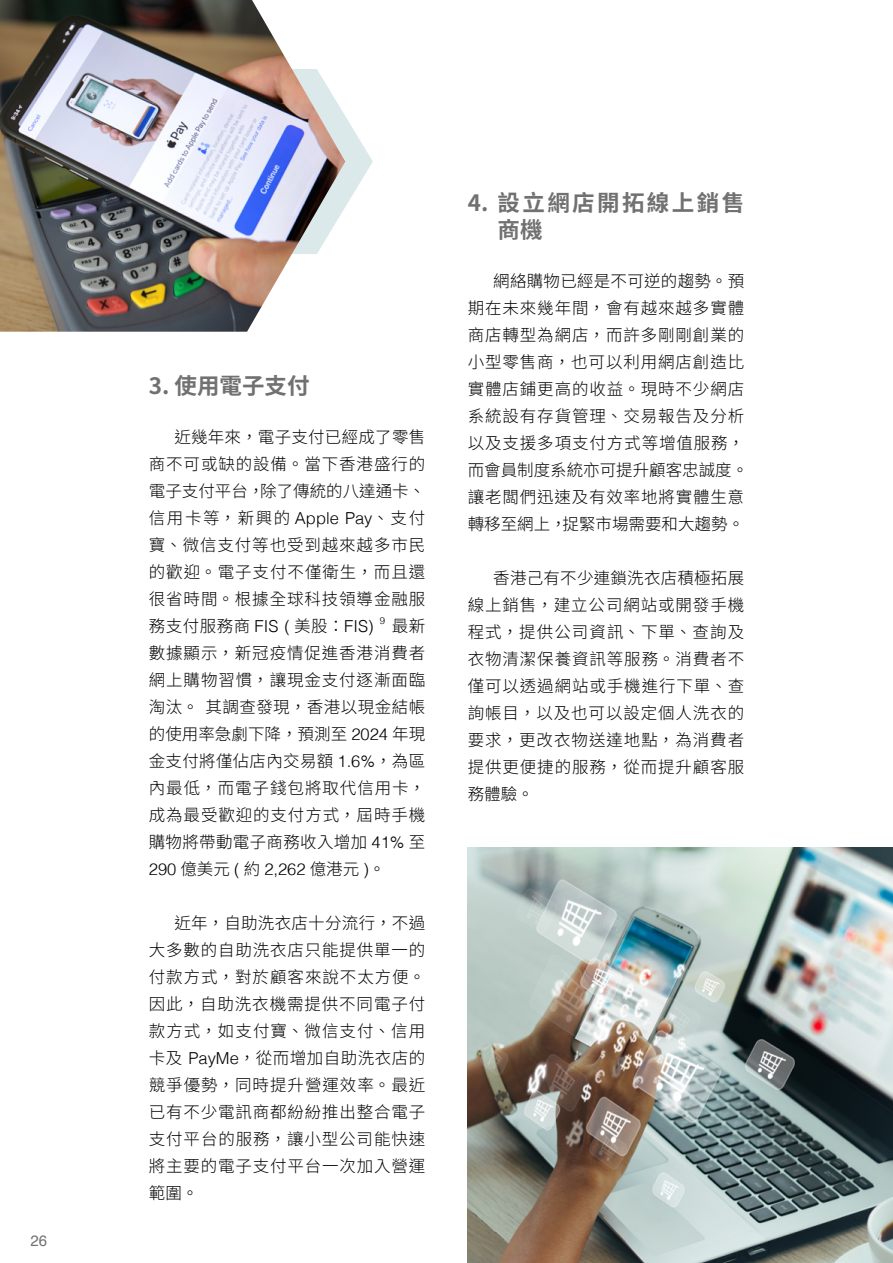
<style>
.page{position:relative;width:893px;height:1263px;background:#fff}
.page>*{position:absolute;margin:0;border:0;box-sizing:border-box;transform-origin:0 0}
.t1{font:700 22.5px/27px "Source Han Sans HK";letter-spacing:.105em;color:#727171}
.t2{font:300 16.5px/27px "Source Han Sans HK";letter-spacing:.055em;color:#000;text-align:justify}
.t3{font:300 16.5px "Helvetica";color:#000}
.t4{font:15px "Helvetica";color:#727171}
.t5{font:300 9.6px "Helvetica";color:#000}
.s1{font-family:"Helvetica"}
.s2{font-family:"Source Han Sans HK"}
</style>
<div class="page">
<img style="left:467px;top:848px;width:426px;height:415px">
<svg style="left:345px;top:116px;width:28px;height:91px"></svg>
<img style="left:0;top:0;width:345px;height:332px">
<p class="t4" style="left:30px;top:1229px;width:18px">26</p>
<h1 class="t1" style="left:149px;top:373px;width:162px">3. 使用電子支付</h1>
<p class="t2" style="left:149px;top:424px;width:278px;text-indent:26px">近幾年來，電子支付已經成了零售商不可或缺的設備。當下香港盛行的電子支付平台，除了傳統的八達通卡、信用卡等，新興的 <span class="s1">Apple Pay</span>、支付寶、微信支付等也受到越來越多市民的歡迎。電子支付不僅衛生，而且還很省時間。根據全球科技領導金融服務支付服務商 <span class="s1">FIS (</span> 美股：<span class="s1">FIS)</span></p>
<p class="t5" style="left:380px;top:612px;width:7px">9</p>
<p class="t2" style="left:149px;top:613px;width:278px;text-indent:243px">最新數據顯示，新冠疫情促進香港消費者網上購物習慣，讓現金支付逐漸面臨淘汰。其調查發現，香港以現金結帳的使用率急劇下降，預測至 <span class="s1">2024</span> 年現金支付將僅佔店內交易額 <span class="s1">1.6%</span>，為區內最低，而電子錢包將取代信用卡，成為最受歡迎的支付方式，屆時手機購物將帶動電子商務收入增加 <span class="s1">41%</span> 至</p>
<p class="t3" style="left:149px;top:855px;width:238px">290 <span class="s2">億美元</span> ( <span class="s2">約</span> 2,262 <span class="s2">億港元</span> )<span class="s2">。</span></p>
<p class="t2" style="left:149px;top:909px;width:278px;text-indent:26px">近年，自助洗衣店十分流行，不過大多數的自助洗衣店只能提供單一的付款方式，對於顧客來說不太方便。因此，自助洗衣機需提供不同電子付款方式，如支付寶、微信支付、信用卡及 <span class="s1">PayMe</span>，從而增加自助洗衣店的競爭優勢，同時提升營運效率。最近已有不少電訊商都紛紛推出整合電子支付平台的服務，讓小型公司能快速將主要的電子支付平台一次加入營運範圍。</p>
<h1 class="t1" style="left:497px;top:190px;width:248px;text-indent:-30px">4. 設立網店開拓線上銷售商機</h1>
<p class="t2" style="left:468px;top:268px;width:282px;text-align:left;text-indent:26px">網絡購物已經是不可逆的趨勢。預期在未來幾年間，會有越來越多實體商店轉型為網店，而許多剛剛創業的小型零售商，也可以利用網店創造比實體店鋪更高的收益。現時不少網店系統設有存貨管理、交易報告及分析以及支援多項支付方式等增值服務，而會員制度系統亦可提升顧客忠誠度。讓老闆們迅速及有效率地將實體生意轉移至網上，捉緊市場需要和大趨勢。</p>
<p class="t2" style="left:468px;top:565px;width:278px;text-indent:26px">香港己有不少連鎖洗衣店積極拓展線上銷售，建立公司網站或開發手機程式，提供公司資訊、下單、查詢及衣物清潔保養資訊等服務。消費者不僅可以透過網站或手機進行下單、查詢帳目，以及也可以設定個人洗衣的要求，更改衣物送達地點，為消費者提供更便捷的服務，從而提升顧客服務體驗。</p>
</div>
